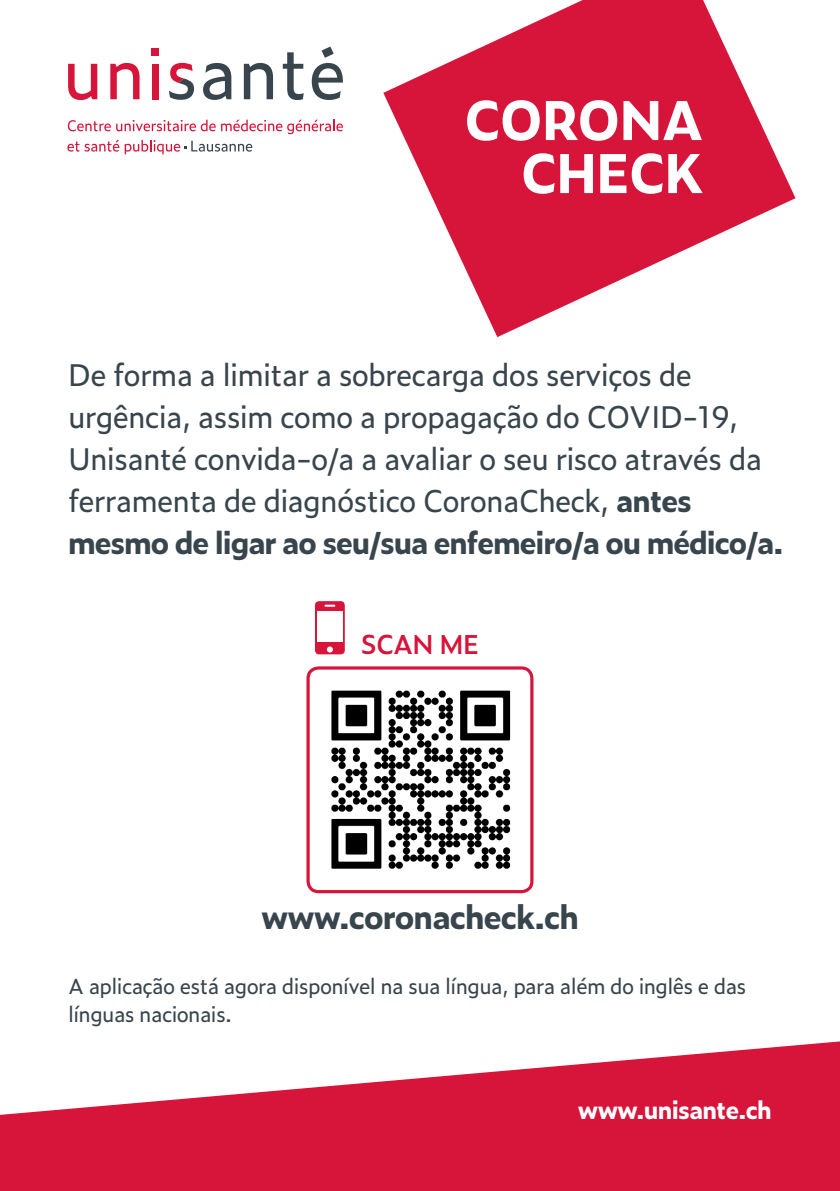
<style>
.page{position:relative;width:840px;height:1191px;background:#fff}
.page>*{position:absolute;margin:0;border:0;box-sizing:border-box;transform-origin:0 0}
.t1{font:700 53px/53px "Zeitung Pro";letter-spacing:-.02em;color:#fff;text-align:right}
.t2{font:700 32px "Zeitung Pro";letter-spacing:-.03em;color:#38454d}
.t3{font:30px/42px "Zeitung Pro";letter-spacing:-.03em;color:#38454d}
.t4{font:600 26px "Zeitung Pro";letter-spacing:-.03em;color:#d71439}
.t5{font:700 24px "Zeitung Pro";letter-spacing:-.03em;color:#fff}
.t6{font:21px/28px "Zeitung Pro";letter-spacing:-.03em;color:#38454d}
.s1{font-weight:700}
</style>
<div class="page">
<svg style="left:0;top:1041px;width:839px;height:150px;fill:#d71439"></svg>
<div style="left:151px;top:48px;width:8px;height:8px;background:#d71439"></div>
<svg style="left:68px;top:120px;width:275px;height:14px"></svg>
<svg style="left:67px;top:140px;width:52px;height:12px"></svg>
<svg style="left:68px;top:64px;width:29px;height:36px"></svg>
<svg style="left:110px;top:63px;width:29px;height:36px"></svg>
<div style="left:152px;top:64px;width:6px;height:35px;background:#d71439"></div>
<svg style="left:203px;top:63px;width:28px;height:37px"></svg>
<svg style="left:244px;top:63px;width:29px;height:36px"></svg>
<svg style="left:282px;top:52px;width:21px;height:48px"></svg>
<svg style="left:311px;top:46px;width:32px;height:54px"></svg>
<svg style="left:125px;top:140px;width:127px;height:14px"></svg>
<svg style="left:169px;top:63px;width:25px;height:37px"></svg>
<svg style="left:383px;top:0;width:412px;height:337px;fill:#d71439"></svg>
<svg style="left:306px;top:666px;width:227px;height:227px"></svg>
<div style="left:315px;top:601px;width:29px;height:53px;background:#d71439;border-radius:4px"></div>
<div style="left:317px;top:611px;width:25px;height:31px;background:#fff"></div>
<svg style="left:327px;top:646px;width:6px;height:6px"></svg>
<svg style="left:324px;top:604px;width:11px;height:3px"></svg>
<h1 class="t1" style="left:463px;top:91px;width:241px">CORONA<br>CHECK</h1>
<p class="t3" style="left:68px;top:353px;width:716px">De forma a limitar a sobrecarga dos serviços de urgência, assim como a propagação do COVID-19, Unisanté convida-o/a a avaliar o seu risco através da ferramenta de diagnóstico CoronaCheck, <span class="s1">antes mesmo de ligar ao seu/sua enfemeiro/a ou médico/a.</span></p>
<p class="t4" style="left:360px;top:624px;width:120px">SCAN ME</p>
<p class="t2" style="left:261px;top:892px;width:319px">www.coronacheck.ch</p>
<p class="t6" style="left:68px;top:972px;width:679px">A aplicação está agora disponível na sua língua, para além do inglês e das línguas nacionais.</p>
<p class="t5" style="left:577px;top:1091px;width:195px">www.unisante.ch</p>
</div>
